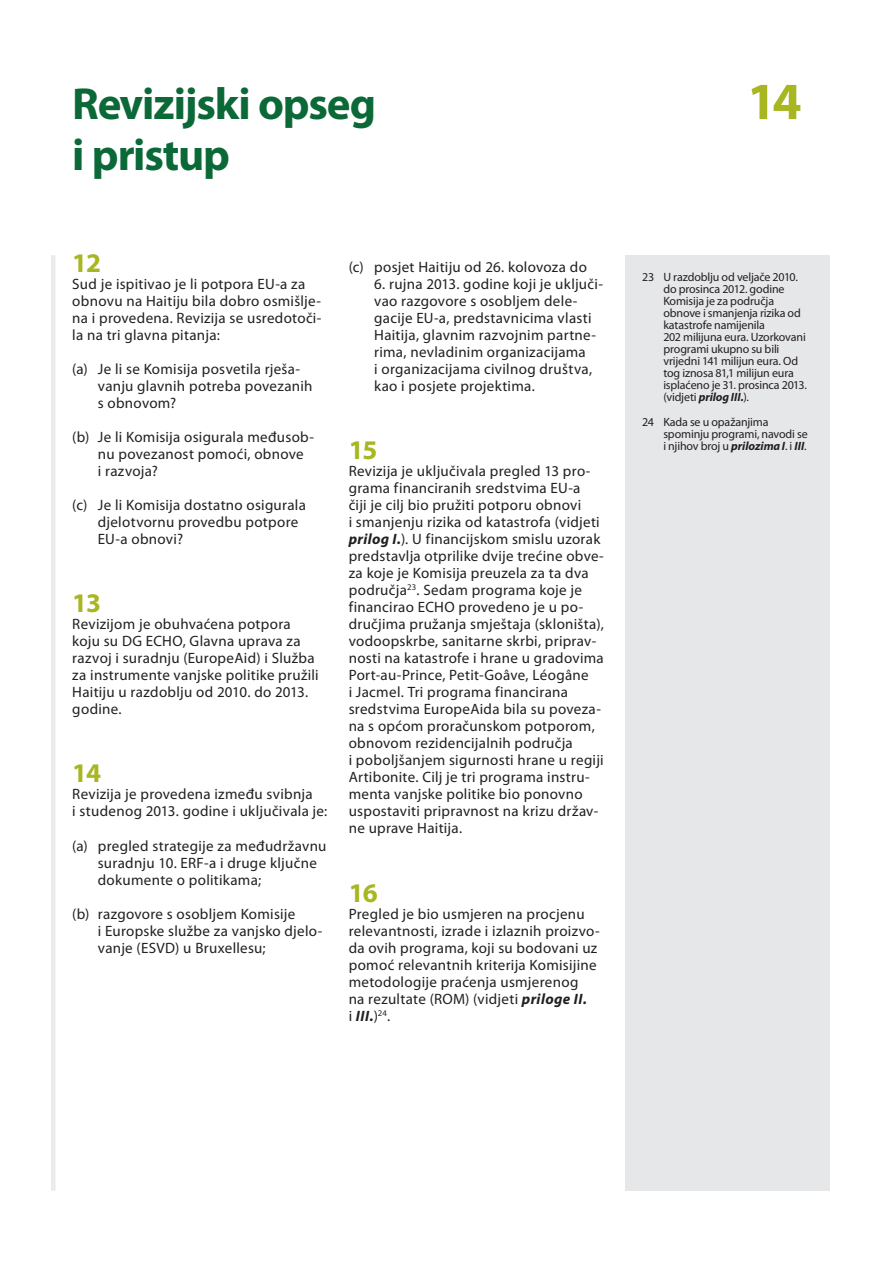
<style>
.page{position:relative;width:893px;height:1263px;background:#fff}
.page>*{position:absolute;margin:0;border:0;box-sizing:border-box;transform-origin:0 0}
.t1{font:700 52.5px "Myriad Pro";color:#a7b621}
.E_01_-_CHAP_TITRE_CH{font:700 45px "Myriad Pro";letter-spacing:-.025em;color:#0b6938}
.E_05_-_CHAP__1__TEXT{font:700 27px "Myriad Pro";color:#a7b621}
.E_05_-_CHAP__1__TEXT-2{font:15px/17px "Myriad Pro";letter-spacing:.02em;color:#231f20}
.E_07_-_CHAP___a__TEX{font:15px/17px "Myriad Pro";letter-spacing:.02em;color:#231f20}
.E_08_-_CHAP__FOOTNOT{font:12px/12px "Myriad Pro";letter-spacing:-.015em;color:#231f20}
.s1{font-weight:700;font-style:italic}
</style>
<div class="page">
<div style="left:51px;top:255px;width:5px;height:936px;background:#ebebeb"></div>
<div style="left:625px;top:255px;width:204px;height:936px;background:#e6e7e9"></div>
<p class="E_01_-_CHAP_TITRE_CH" style="left:72px;top:75px;width:305px">Revizijski opseg</p>
<h1 class="t1" style="left:747px;top:67px;width:56px">14</h1>
<p class="E_01_-_CHAP_TITRE_CH" style="left:72px;top:126px;width:159px">i pristup</p>
<p class="E_05_-_CHAP__1__TEXT" style="left:72px;top:245px;width:30px">12</p>
<p class="E_05_-_CHAP__1__TEXT-2" style="left:72px;top:275px;width:251px">Sud je ispitivao je li potpora EU‑a za obnovu na Haitiju bila dobro osmišlje‑ na i provedena. Revizija se usredotoči‑ la na tri glavna pitanja:</p>
<p class="E_07_-_CHAP___a__TEX" style="left:98px;top:360px;width:216px;text-indent:-26px">(a) Je li se Komisija posvetila rješa‑ vanju glavnih potreba povezanih s obnovom?</p>
<p class="E_07_-_CHAP___a__TEX" style="left:98px;top:428px;width:218px;text-indent:-26px">(b) Je li Komisija osigurala međusob‑ nu povezanost pomoći, obnove<br>i razvoja?</p>
<p class="E_07_-_CHAP___a__TEX" style="left:98px;top:496px;width:210px;text-indent:-26px">(c) Je li Komisija dostatno osigurala djelotvornu provedbu potpore<br>EU‑a obnovi?</p>
<p class="E_05_-_CHAP__1__TEXT" style="left:72px;top:586px;width:30px">13</p>
<p class="E_05_-_CHAP__1__TEXT-2" style="left:72px;top:616px;width:248px">Revizijom je obuhvaćena potpora koju su DG ECHO, Glavna uprava za razvoj i suradnju (EuropeAid) i Služba za instrumente vanjske politike pružili<br>Haitiju u razdoblju od 2010. do 2013. godine.</p>
<p class="E_05_-_CHAP__1__TEXT" style="left:72px;top:756px;width:30px">14</p>
<p class="E_05_-_CHAP__1__TEXT-2" style="left:72px;top:786px;width:257px">Revizija je provedena između svibnja<br>i studenog 2013. godine i uključivala je:</p>
<p class="E_07_-_CHAP___a__TEX" style="left:98px;top:837px;width:230px;text-indent:-26px">(a) pregled strategije za međudržavnu suradnju 10. ERF‑a i druge ključne dokumente o politikama;</p>
<p class="E_07_-_CHAP___a__TEX" style="left:98px;top:905px;width:226px;text-indent:-26px">(b) razgovore s osobljem Komisije<br>i Europske službe za vanjsko djelo‑ vanje (ESVD) u Bruxellesu;</p>
<p class="E_07_-_CHAP___a__TEX" style="left:349px;top:258px;width:240px">(c) posjet Haitiju od 26. kolovoza do</p>
<p class="E_07_-_CHAP___a__TEX" style="left:374px;top:275px;width:230px">6. rujna 2013. godine koji je uključi‑ vao razgovore s osobljem dele‑ gacije EU‑a, predstavnicima vlasti Haitija, glavnim razvojnim partne‑ rima, nevladinim organizacijama<br>i organizacijama civilnog društva, kao i posjete projektima.</p>
<p class="E_05_-_CHAP__1__TEXT" style="left:349px;top:433px;width:30px">15</p>
<p class="E_05_-_CHAP__1__TEXT-2" style="left:349px;top:462px;width:257px">Revizija je uključivala pregled 13 pro‑ grama financiranih sredstvima EU‑a<br>čiji je cilj bio pružiti potporu obnovi<br>i smanjenju rizika od katastrofa (vidjeti <span class="s1">prilog I.</span>). U financijskom smislu uzorak predstavlja otprilike dvije trećine obve‑ za koje je Komisija preuzela za ta dva područja<sup>23</sup>. Sedam programa koje je financirao ECHO provedeno je u po‑ dručjima pružanja smještaja (skloništa), vodoopskrbe, sanitarne skrbi, priprav‑ nosti na katastrofe i hrane u gradovima Port‑au‑Prince, Petit‑Goâve, Léogâne<br>i Jacmel. Tri programa financirana sredstvima EuropeAida bila su poveza‑ na s općom proračunskom potporom, obnovom rezidencijalnih područja<br>i poboljšanjem sigurnosti hrane u regiji Artibonite. Cilj je tri programa instru‑ menta vanjske politike bio ponovno uspostaviti pripravnost na krizu držav‑ ne uprave Haitija.</p>
<p class="E_05_-_CHAP__1__TEXT" style="left:349px;top:875px;width:31px">16</p>
<p class="E_05_-_CHAP__1__TEXT-2" style="left:349px;top:905px;width:253px">Pregled je bio usmjeren na procjenu relevantnosti, izrade i izlaznih proizvo‑ da ovih programa, koji su bodovani uz pomoć relevantnih kriterija Komisijine metodologije praćenja usmjerenog<br>na rezultate (ROM) (vidjeti <span class="s1">priloge II.<br></span>i <span class="s1">III.</span>)<sup>24</sup>.</p>
<p class="E_08_-_CHAP__FOOTNOT" style="left:663px;top:271px;width:145px;text-indent:-21px">23 U razdoblju od veljače 2010. do prosinca 2012. godine<br>Komisija je za područja obnove i smanjenja rizika od katastrofe namijenila<br>202 milijuna eura. Uzorkovani programi ukupno su bili vrijedni 141 milijun eura. Od tog iznosa 81,1 milijun eura isplaćeno je 31. prosinca 2013. (vidjeti <span class="s1">prilog III.</span>).</p>
<p class="E_08_-_CHAP__FOOTNOT" style="left:663px;top:416px;width:146px;text-indent:-21px">24 Kada se u opažanjima spominju programi, navodi se i njihov broj u <span class="s1">prilozima I</span>. i <span class="s1">III</span>.</p>
</div>
